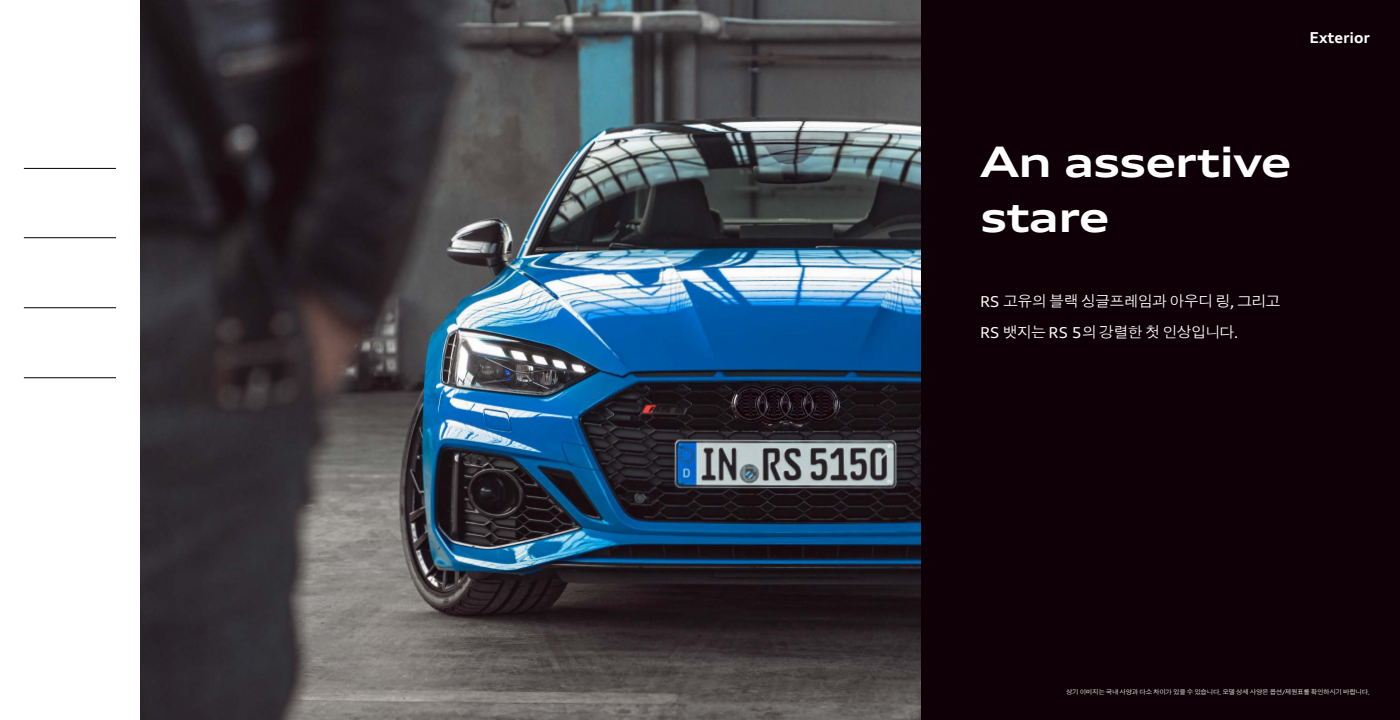
<style>
.page{position:relative;width:1400px;height:720px;background:#fff}
.page>*{position:absolute;margin:0;border:0;box-sizing:border-box;transform-origin:0 0}
.t1{font:700 expanded 42px/55px "Audi Type";letter-spacing:-.025em;color:#fff}
.t2{font:15px/31px "Audi Type KR";letter-spacing:-.05em;color:#fff}
.t3{font:700 expanded 15px "Audi Type";color:#fff}
.t4{font:6.5px "Audi Type KR";letter-spacing:-.05em;color:#fff}
.s1{font-family:"Audi Type";font-stretch:expanded}
</style>
<div class="page">
<hr style="left:24px;top:168px;width:92px;height:1px;background:#000">
<hr style="left:24px;top:237px;width:92px;height:1px;background:#000">
<hr style="left:24px;top:308px;width:92px;height:1px;background:#000">
<hr style="left:24px;top:378px;width:92px;height:1px;background:#000">
<img style="left:140px;top:0;width:781px;height:720px">
<div style="left:921px;top:0;width:479px;height:720px;background:#0e0006"></div>
<h2 class="t3" style="left:1310px;top:28px;width:62px">Exterior</h2>
<h1 class="t1" style="left:980px;top:134px;width:313px">An assertive stare</h1>
<h2 class="t2" style="left:980px;top:285px;width:302px"><span class="s1">RS</span> 고유의 블랙 싱글프레임과 아우디 링<span class="s1">,</span> 그리고<br><span class="s1">RS</span> 뱃지는 <span class="s1">RS 5</span>의 강렬한 첫 인상입니다<span class="s1">.</span></h2>
<p class="t4" style="left:1066px;top:688px;width:305px">상기 이미지는 국내 사양과 다소 차이가 있을 수 있습니다<span class="s1">.</span> 모델 상세 사양은 옵션<span class="s1">/</span>제원표를 확인하시기 바랍니다<span class="s1">.</span></p>
</div>
